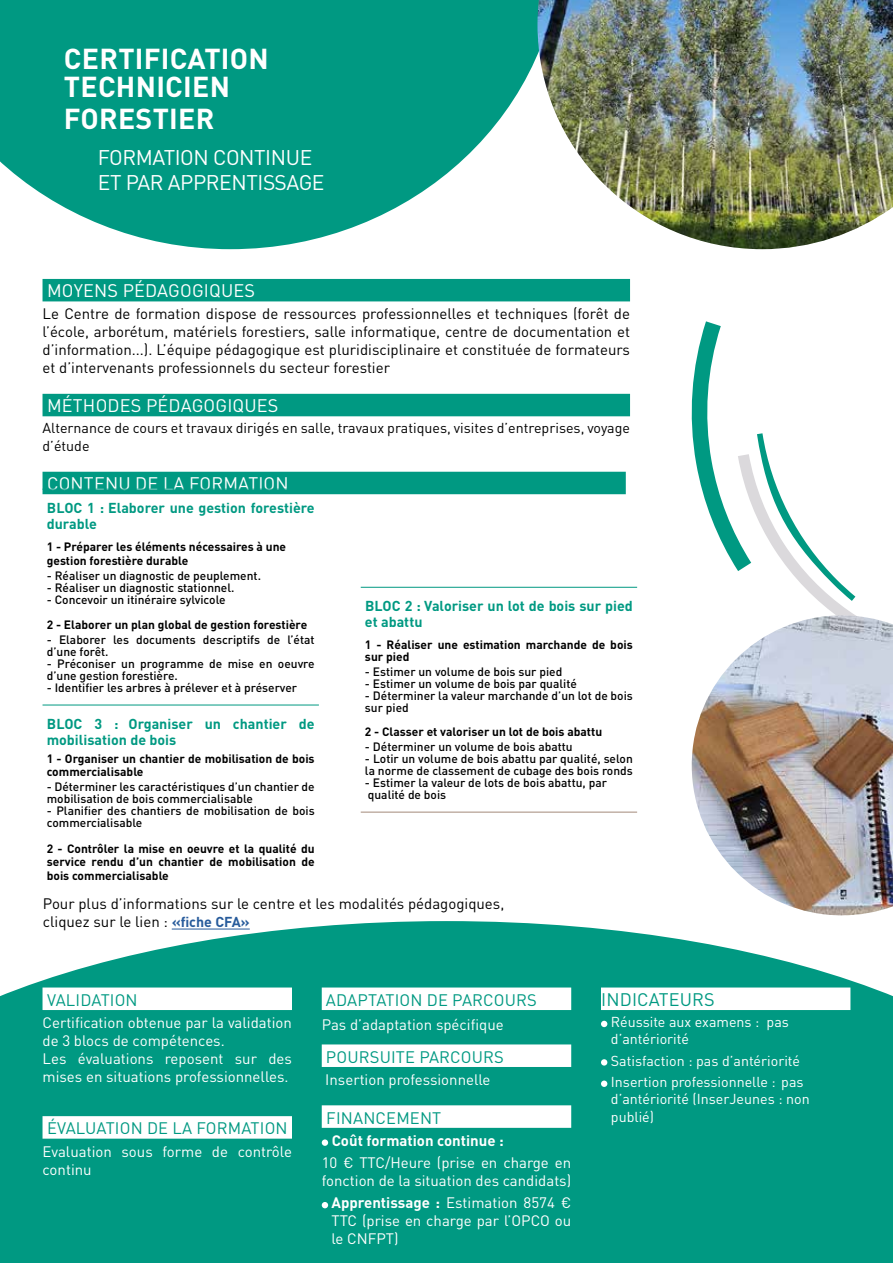
<style>
.page{position:relative;width:893px;height:1263px;background:#fff}
.page>*{position:absolute;margin:0;border:0;box-sizing:border-box;transform-origin:0 0}
.t1{font:700 28.5px/28.5px "DIN Pro";letter-spacing:.01em;color:#fff}
.t2{font:21px/25.2px "DIN Pro";letter-spacing:-.02em;color:#fff}
.t3{font:18px "DIN Pro";letter-spacing:.01em;color:#fff}
.t4{font:18px "DIN Pro";letter-spacing:.01em;color:#009982}
.t5{font:16.5px "DIN Pro";letter-spacing:.01em;color:#009982}
.t6{font:15px/18px "DIN Pro";color:#000;text-align:justify}
.t7{font:15px/18px "DIN Pro";color:#fff}
.t8{font:700 15px "DIN Pro";color:#fff}
.t9{font:14.25px/17.1px "DIN Pro";color:#fff}
.t10{font:700 14.25px/16.5px "DIN Pro";color:#009982}
.t11{font:14.25px/17.1px "DIN Pro";color:#000}
.t12{font:500 12px/12px "DIN Pro";color:#000}
.t13{font:700 12px/13.5px "DIN Pro";color:#000}
.s1{font-weight:700;font-size:14.25px;color:#275b9b}
.s2{font-weight:700}
</style>
<div class="page">
<svg style="left:691px;top:321px;width:165px;height:294px"></svg>
<svg style="left:0;top:0;width:537px;height:249px;fill:#009982"></svg>
<svg style="left:0;top:921px;width:893px;height:342px;fill:#009982"></svg>
<div style="left:43px;top:279px;width:587px;height:22px;background:#009982"></div>
<div style="left:43px;top:394px;width:587px;height:22px;background:#009982"></div>
<div style="left:43px;top:987px;width:249px;height:23px;background:#fff"></div>
<div style="left:43px;top:1116px;width:249px;height:23px;background:#fff"></div>
<div style="left:322px;top:987px;width:249px;height:23px;background:#fff"></div>
<div style="left:322px;top:1044px;width:249px;height:23px;background:#fff"></div>
<div style="left:322px;top:1105px;width:249px;height:23px;background:#fff"></div>
<div style="left:322px;top:1139px;width:6px;height:7px;background:#fff;border-radius:50%"></div>
<svg style="left:322px;top:1202px;width:6px;height:6px"></svg>
<div style="left:601px;top:987px;width:249px;height:23px;background:#fff"></div>
<svg style="left:601px;top:1021px;width:6px;height:6px"></svg>
<svg style="left:601px;top:1059px;width:6px;height:6px"></svg>
<div style="left:601px;top:1080px;width:6px;height:7px;background:#fff;border-radius:50%"></div>
<div style="left:43px;top:472px;width:583px;height:22px;background:#009982"></div>
<hr style="left:43px;top:705px;width:276px;height:1px;background:#009982">
<img style="left:692px;top:615px;width:201px;height:300px">
<img style="left:537px;top:0;width:356px;height:249px">
<hr style="left:361px;top:587px;width:276px;height:1px;background:#009982">
<hr style="left:361px;top:812px;width:276px;height:1px;background:#a48a7a">
<hr style="left:172px;top:929px;width:78px;height:1px;background:#275b9b">
<h1 class="t1" style="left:64px;top:43px;width:206px">CERTIFICATION<br>TECHNICIEN</h1>
<h1 class="t1" style="left:64px;top:103px;width:152px">FORESTIER</h1>
<h2 class="t2" style="left:98px;top:144px;width:228px">FORMATION CONTINUE<br>ET PAR APPRENTISSAGE</h2>
<h3 class="t3" style="left:47px;top:278px;width:209px">MOYENS PÉDAGOGIQUES</h3>
<p class="t6" style="left:43px;top:304px;width:589px">Le Centre de formation dispose de ressources professionnelles et techniques (forêt de l’école, arborétum, matériels forestiers, salle informatique, centre de documentation et d’information...). L’équipe pédagogique est pluridisciplinaire et constituée de formateurs et d’intervenants professionnels du secteur forestier</p>
<h3 class="t3" style="left:47px;top:393px;width:233px">MÉTHODES PÉDAGOGIQUES</h3>
<p class="t11" style="left:43px;top:419px;width:589px">Alternance de cours et travaux dirigés en salle, travaux pratiques, visites d’entreprises, voyage d’étude</p>
<h3 class="t3" style="left:47px;top:471px;width:243px">CONTENU DE LA FORMATION</h3>
<p class="t10" style="left:47px;top:499px;width:269px">BLOC 1 : Elaborer une gestion forestière durable</p>
<p class="t13" style="left:47px;top:540px;width:241px">1 - Préparer les éléments nécessaires à une gestion forestière durable</p>
<p class="t12" style="left:47px;top:569px;width:216px">- Réaliser un diagnostic de peuplement.</p>
<p class="t12" style="left:47px;top:581px;width:189px">- Réaliser un diagnostic stationnel.</p>
<p class="t12" style="left:47px;top:593px;width:180px">- Concevoir un itinéraire sylvicole</p>
<p class="t13" style="left:47px;top:618px;width:262px">2 - Elaborer un plan global de gestion forestière</p>
<p class="t12" style="left:47px;top:633px;width:269px">- Elaborer les documents descriptifs de l’état d’une forêt.</p>
<p class="t12" style="left:47px;top:657px;width:269px">- Préconiser un programme de mise en oeuvre d’une gestion forestière.</p>
<p class="t12" style="left:47px;top:681px;width:252px">- Identifier les arbres à prélever et à préserver</p>
<p class="t10" style="left:47px;top:715px;width:269px">BLOC 3 : Organiser un chantier de mobilisation de bois</p>
<p class="t13" style="left:47px;top:751px;width:269px">1 - Organiser un chantier de mobilisation de bois commercialisable</p>
<p class="t12" style="left:47px;top:781px;width:269px">- Déterminer les caractéristiques d’un chantier de mobilisation de bois commercialisable</p>
<p class="t12" style="left:47px;top:805px;width:269px">- Planifier des chantiers de mobilisation de bois commercialisable</p>
<p class="t13" style="left:47px;top:841px;width:269px;text-align:justify">2 - Contrôler la mise en oeuvre et la qualité du service rendu d’un chantier de mobilisation de bois commercialisable</p>
<p class="t10" style="left:365px;top:597px;width:269px">BLOC 2 : Valoriser un lot de bois sur pied et abattu</p>
<p class="t13" style="left:365px;top:638px;width:269px;line-height:12px">1 - Réaliser une estimation marchande de bois sur pied</p>
<p class="t12" style="left:365px;top:665px;width:199px">- Estimer un volume de bois sur pied</p>
<p class="t12" style="left:365px;top:677px;width:213px">- Estimer un volume de bois par qualité</p>
<p class="t12" style="left:365px;top:689px;width:269px">- Déterminer la valeur marchande d’un lot de bois sur pied</p>
<p class="t13" style="left:365px;top:725px;width:239px">2 - Classer et valoriser un lot de bois abattu</p>
<p class="t12" style="left:365px;top:740px;width:209px">- Déterminer un volume de bois abattu</p>
<p class="t12" style="left:365px;top:752px;width:269px">- Lotir un volume de bois abattu par qualité, selon la norme de classement de cubage des bois ronds</p>
<p class="t12" style="left:365px;top:776px;width:244px">- Estimer la valeur de lots de bois abattu, par qualité de bois</p>
<p class="t6" style="left:43px;top:894px;width:463px">Pour plus d’informations sur le centre et les modalités pédagogiques, cliquez sur le lien : <span class="s1">«fiche CFA»</span></p>
<h3 class="t5" style="left:47px;top:988px;width:92px">VALIDATION</h3>
<p class="t7" style="left:43px;top:1013px;width:251px">Certification obtenue par la validation de 3 blocs de compétences.<br>Les évaluations reposent sur des mises en situations professionnelles.</p>
<h3 class="t5" style="left:47px;top:1117px;width:242px">ÉVALUATION DE LA FORMATION</h3>
<p class="t7" style="left:43px;top:1142px;width:251px">Evaluation sous forme de contrôle continu</p>
<h3 class="t5" style="left:326px;top:988px;width:213px">ADAPTATION DE PARCOURS</h3>
<p class="t7" style="left:322px;top:1015px;width:183px">Pas d’adaptation spécifique</p>
<h3 class="t5" style="left:326px;top:1045px;width:180px">POURSUITE PARCOURS</h3>
<p class="t7" style="left:325px;top:1070px;width:167px">Insertion professionnelle</p>
<h3 class="t5" style="left:326px;top:1106px;width:117px">FINANCEMENT</h3>
<p class="t8" style="left:332px;top:1130px;width:174px">Coût formation continue :</p>
<p class="t7" style="left:322px;top:1153px;width:251px">10 € TTC/Heure (prise en charge en fonction de la situation des candidats)</p>
<p class="t7" style="left:331px;top:1193px;width:241px;text-align:justify"><span class="s2">Apprentissage :</span> Estimation 8574 € TTC (prise en charge par l’OPCO ou le CNFPT)</p>
<h3 class="t4" style="left:601px;top:987px;width:115px">INDICATEURS</h3>
<p class="t9" style="left:611px;top:1013px;width:179px">Réussite aux examens : pas d’antériorité</p>
<p class="t9" style="left:611px;top:1049px;width:194px;line-height:21.3px">Satisfaction : pas d’antériorité<br>Insertion professionnelle : pas</p>
<p class="t9" style="left:611px;top:1089px;width:200px;line-height:18px">d’antériorité (InserJeunes : non publié)</p>
</div>
